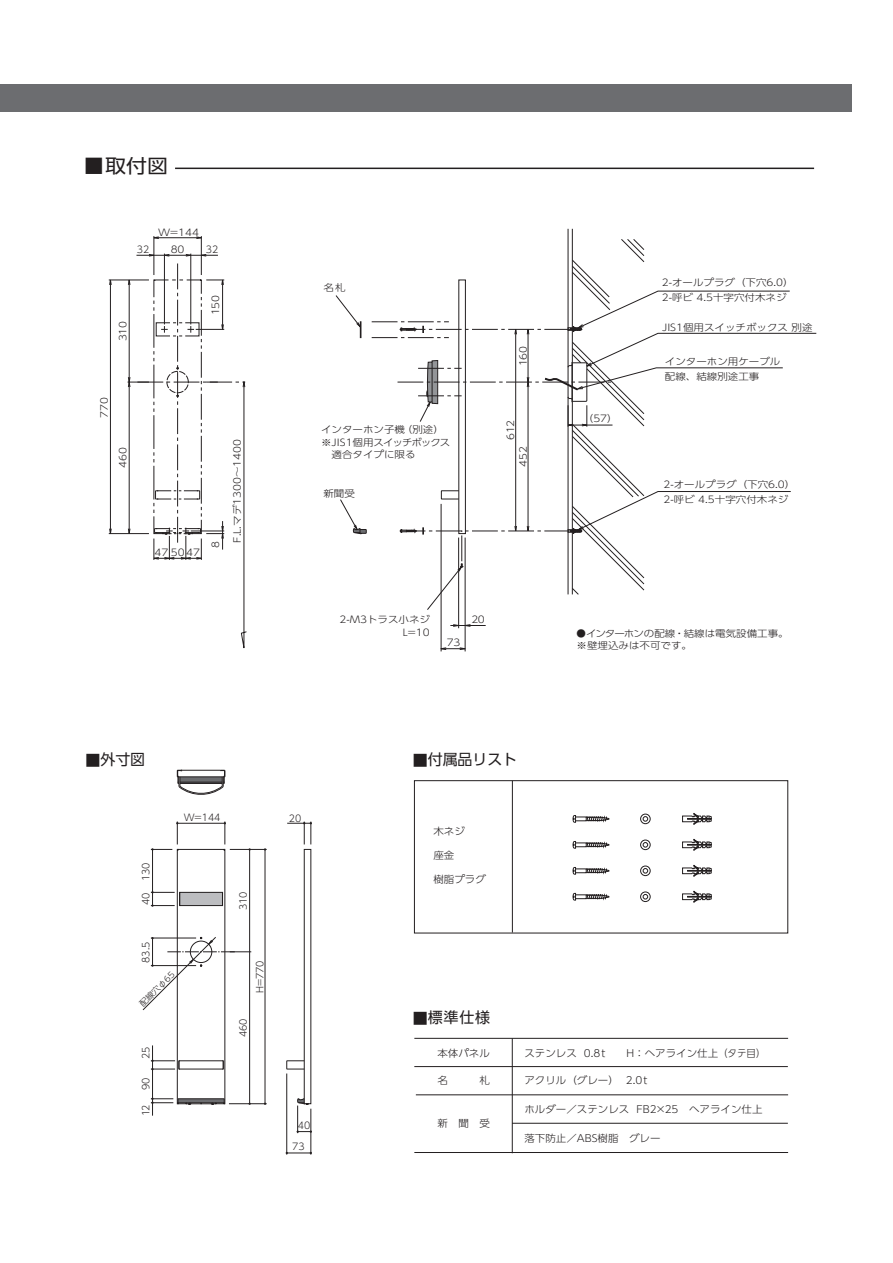
<style>
.page{position:relative;width:893px;height:1263px;background:#fff}
.page>*{position:absolute;margin:0;border:0;box-sizing:border-box;transform-origin:0 0}
.t1{font:18.9px "UD Shin Go Pro";color:#231f20}
.t2{font:15px "UD Shin Go Pro";letter-spacing:-.01em;color:#231f20}
.t3{font:300 10.05px "UD Shin Go Pro";color:#231f20;scale:1.05 1}
.t4{font:300 9.45px/15px "UD Shin Go Pro";color:#231f20;scale:1.11 1}
.t5{font:300 9.45px/12.6px "UD Shin Go Pro";color:#231f20}
.t6{font:300 8.1px "UD Shin Go Pro";color:#231f20;scale:1.06 1}
</style>
<div class="page">
<svg style="left:177px;top:769px;width:49px;height:26px"></svg>
<div style="left:640px;top:892px;width:10px;height:10px;border:1px solid #231f20;border-radius:50%"></div>
<svg style="left:643px;top:894px;width:5px;height:5px"></svg>
<div style="left:640px;top:866px;width:10px;height:10px;border:1px solid #231f20;border-radius:50%"></div>
<svg style="left:643px;top:868px;width:5px;height:5px"></svg>
<svg style="left:572px;top:815px;width:4px;height:8px"></svg>
<svg style="left:586px;top:815px;width:24px;height:8px"></svg>
<svg style="left:572px;top:841px;width:4px;height:8px"></svg>
<div style="left:575px;top:843px;width:11px;height:4px;border:1px solid #231f20"></div>
<svg style="left:586px;top:841px;width:24px;height:8px"></svg>
<div style="left:640px;top:814px;width:10px;height:10px;border:1px solid #231f20;border-radius:50%"></div>
<svg style="left:643px;top:816px;width:5px;height:5px"></svg>
<div style="left:640px;top:840px;width:10px;height:10px;border:1px solid #231f20;border-radius:50%"></div>
<svg style="left:643px;top:842px;width:5px;height:5px"></svg>
<svg style="left:572px;top:867px;width:4px;height:8px"></svg>
<div style="left:575px;top:868px;width:11px;height:5px;border:1px solid #231f20"></div>
<svg style="left:586px;top:867px;width:24px;height:8px"></svg>
<svg style="left:572px;top:893px;width:4px;height:8px"></svg>
<div style="left:575px;top:894px;width:11px;height:5px;border:1px solid #231f20"></div>
<svg style="left:586px;top:893px;width:24px;height:8px"></svg>
<svg style="left:682px;top:813px;width:30px;height:12px"></svg>
<svg style="left:682px;top:839px;width:30px;height:12px"></svg>
<svg style="left:682px;top:864px;width:30px;height:13px"></svg>
<svg style="left:682px;top:890px;width:30px;height:13px"></svg>
<hr style="left:265px;top:849px;width:1px;height:255px;background:#231f20">
<hr style="left:229px;top:1103px;width:38px;height:1px;background:#231f20">
<hr style="left:230px;top:849px;width:37px;height:1px;background:#231f20">
<hr style="left:152px;top:1045px;width:1px;height:71px;background:#231f20">
<hr style="left:286px;top:1073px;width:1px;height:81px;background:#231f20">
<hr style="left:311px;top:1109px;width:1px;height:45px;background:#231f20">
<hr style="left:175px;top:168px;width:639px;height:1px;background:#231f20">
<svg style="left:142px;top:821px;width:109px;height:284px"></svg>
<svg style="left:287px;top:1152px;width:25px;height:2px"></svg>
<svg style="left:286px;top:821px;width:26px;height:312px"></svg>
<div style="left:414px;top:780px;width:374px;height:153px;border:1px solid #231f20"></div>
<hr style="left:512px;top:781px;width:1px;height:151px;background:#231f20">
<hr style="left:414px;top:1038px;width:374px;height:1px;background:#231f20">
<hr style="left:416px;top:1094px;width:372px;height:1px;background:#231f20">
<hr style="left:512px;top:1123px;width:276px;height:1px;background:#231f20">
<hr style="left:414px;top:1066px;width:374px;height:1px;background:#231f20">
<hr style="left:414px;top:1152px;width:374px;height:1px;background:#231f20">
<hr style="left:512px;top:1038px;width:1px;height:115px;background:#231f20">
<hr style="left:572px;top:229px;width:1px;height:365px;background:#231f20">
<hr style="left:568px;top:229px;width:1px;height:365px;background:#231f20">
<hr style="left:109px;top:280px;width:40px;height:1px;background:#231f20">
<hr style="left:109px;top:533px;width:40px;height:1px;background:#231f20">
<hr style="left:110px;top:280px;width:1px;height:254px;background:#231f20">
<svg style="left:109px;top:279px;width:3px;height:6px"></svg>
<svg style="left:109px;top:528px;width:3px;height:7px"></svg>
<hr style="left:154px;top:236px;width:1px;height:39px;background:#231f20">
<hr style="left:201px;top:236px;width:1px;height:39px;background:#231f20">
<hr style="left:154px;top:237px;width:47px;height:1px;background:#231f20">
<svg style="left:153px;top:236px;width:6px;height:3px"></svg>
<svg style="left:196px;top:236px;width:6px;height:3px"></svg>
<hr style="left:164px;top:254px;width:1px;height:70px;background:#231f20">
<hr style="left:191px;top:254px;width:1px;height:70px;background:#231f20">
<hr style="left:136px;top:255px;width:82px;height:1px;background:#231f20">
<svg style="left:148px;top:254px;width:22px;height:3px"></svg>
<svg style="left:185px;top:254px;width:22px;height:3px"></svg>
<svg style="left:128px;top:263px;width:119px;height:386px"></svg>
<hr style="left:154px;top:558px;width:47px;height:1px;background:#231f20">
<svg style="left:335px;top:239px;width:482px;height:371px"></svg>
<svg style="left:453px;top:624px;width:18px;height:3px"></svg>
<hr style="left:465px;top:537px;width:1px;height:114px;background:#231f20">
<hr style="left:458px;top:537px;width:1px;height:91px;background:#231f20">
<hr style="left:441px;top:504px;width:1px;height:147px;background:#231f20">
<hr style="left:450px;top:625px;width:36px;height:1px;background:#231f20">
<svg style="left:440px;top:647px;width:26px;height:3px"></svg>
<div style="left:0;top:85px;width:851px;height:27px;background:#6c6d70"></div>
<h1 class="t1" style="left:84px;top:150px;width:85px">■取付図</h1>
<p class="t4" style="left:158px;top:224px;width:38px">W=144</p>
<p class="t5" style="left:137px;top:243px;width:14px">32</p>
<p class="t4" style="left:171px;top:242px;width:14px">80</p>
<p class="t5" style="left:206px;top:243px;width:14px">32</p>
<p class="t4" style="left:115px;top:341px;width:20px;rotate:-90deg">310</p>
<p class="t4" style="left:208px;top:315px;width:20px;rotate:-90deg">150</p>
<p class="t4" style="left:97px;top:418px;width:20px;rotate:-90deg">770</p>
<p class="t4" style="left:115px;top:468px;width:20px;rotate:-90deg">460</p>
<p class="t4" style="left:154px;top:544px;width:43px">47 50 47</p>
<p class="t4" style="left:208px;top:548px;width:8px;rotate:-90deg">8</p>
<p class="t4" style="left:230px;top:543px;width:95px;rotate:-90deg">F.L.マデ1300～1400</p>
<p class="t4" style="left:324px;top:280px;width:21px">名札</p>
<p class="t4" style="left:662px;top:275px;width:120px">2-オールプラグ（下穴6.0）<br>2-呼ビ 4.5十字穴付木ネジ</p>
<p class="t4" style="left:662px;top:319px;width:137px">JIS1個用スイッチボックス別途</p>
<p class="t4" style="left:515px;top:366px;width:20px;rotate:-90deg">160</p>
<p class="t4" style="left:665px;top:354px;width:106px">インターホン用ケーブル配線、結線別途工事</p>
<p class="t4" style="left:321px;top:423px;width:118px;line-height:12.6px">インターホン子機（別途）※JIS1個用スイッチボックス　適合タイプに限る</p>
<p class="t4" style="left:503px;top:440px;width:20px;rotate:-90deg">612</p>
<p class="t4" style="left:515px;top:467px;width:20px;rotate:-90deg">452</p>
<p class="t4" style="left:583px;top:410px;width:33px">（57）</p>
<p class="t4" style="left:323px;top:485px;width:30px">新聞受</p>
<p class="t4" style="left:664px;top:477px;width:120px">2-オールプラグ（下穴6.0）<br>2-呼ビ 4.5十字穴付木ネジ</p>
<p class="t4" style="left:340px;top:612px;width:83px">2-M3トラス小ネジ</p>
<p class="t4" style="left:471px;top:612px;width:14px">20</p>
<p class="t4" style="left:447px;top:634px;width:14px">73</p>
<p class="t5" style="left:577px;top:626px;width:214px">●インターホンの配線・結線は電気設備工事。※壁埋込みは不可です。</p>
<h2 class="t2" style="left:86px;top:747px;width:61px">■外寸図</h2>
<h2 class="t2" style="left:413px;top:747px;width:106px">■付属品リスト</h2>
<p class="t5" style="left:184px;top:811px;width:38px">W=144</p>
<p class="t5" style="left:289px;top:811px;width:14px">20</p>
<p class="t5" style="left:139px;top:905px;width:44px;rotate:-90deg">40 130</p>
<p class="t5" style="left:139px;top:963px;width:23px;rotate:-90deg">83.5</p>
<p class="t6" style="left:136px;top:1000px;width:44px;rotate:-45deg">配線穴φ65</p>
<p class="t5" style="left:139px;top:1059px;width:14px;rotate:-90deg">25</p>
<p class="t5" style="left:139px;top:1090px;width:14px;rotate:-90deg">90</p>
<p class="t5" style="left:139px;top:1116px;width:13px;rotate:-90deg">12</p>
<p class="t5" style="left:237px;top:910px;width:20px;rotate:-90deg">310</p>
<p class="t5" style="left:253px;top:993px;width:34px;rotate:-90deg">H=770</p>
<p class="t5" style="left:237px;top:1037px;width:20px;rotate:-90deg">460</p>
<p class="t5" style="left:298px;top:1118px;width:14px">40</p>
<p class="t5" style="left:292px;top:1140px;width:14px">73</p>
<p class="t3" style="left:433px;top:823px;width:31px">木ネジ</p>
<p class="t3" style="left:433px;top:847px;width:21px">座金</p>
<p class="t3" style="left:433px;top:871px;width:51px">樹脂プラグ</p>
<h2 class="t2" style="left:413px;top:1005px;width:79px">■標準仕様</h2>
<p class="t3" style="left:437px;top:1045px;width:51px">本体パネル</p>
<p class="t3" style="left:437px;top:1115px;width:51px">新　聞　受</p>
<p class="t3" style="left:524px;top:1045px;width:231px">ステンレス 0.8t　　H：ヘアライン仕上（タテ目）</p>
<p class="t3" style="left:524px;top:1072px;width:119px">アクリル（グレー） 2.0t</p>
<p class="t3" style="left:524px;top:1101px;width:228px">ホルダー／ステンレス FB2×25　ヘアライン仕上</p>
<p class="t3" style="left:524px;top:1130px;width:131px">落下防止／ABS樹脂　グレー</p>
</div>
